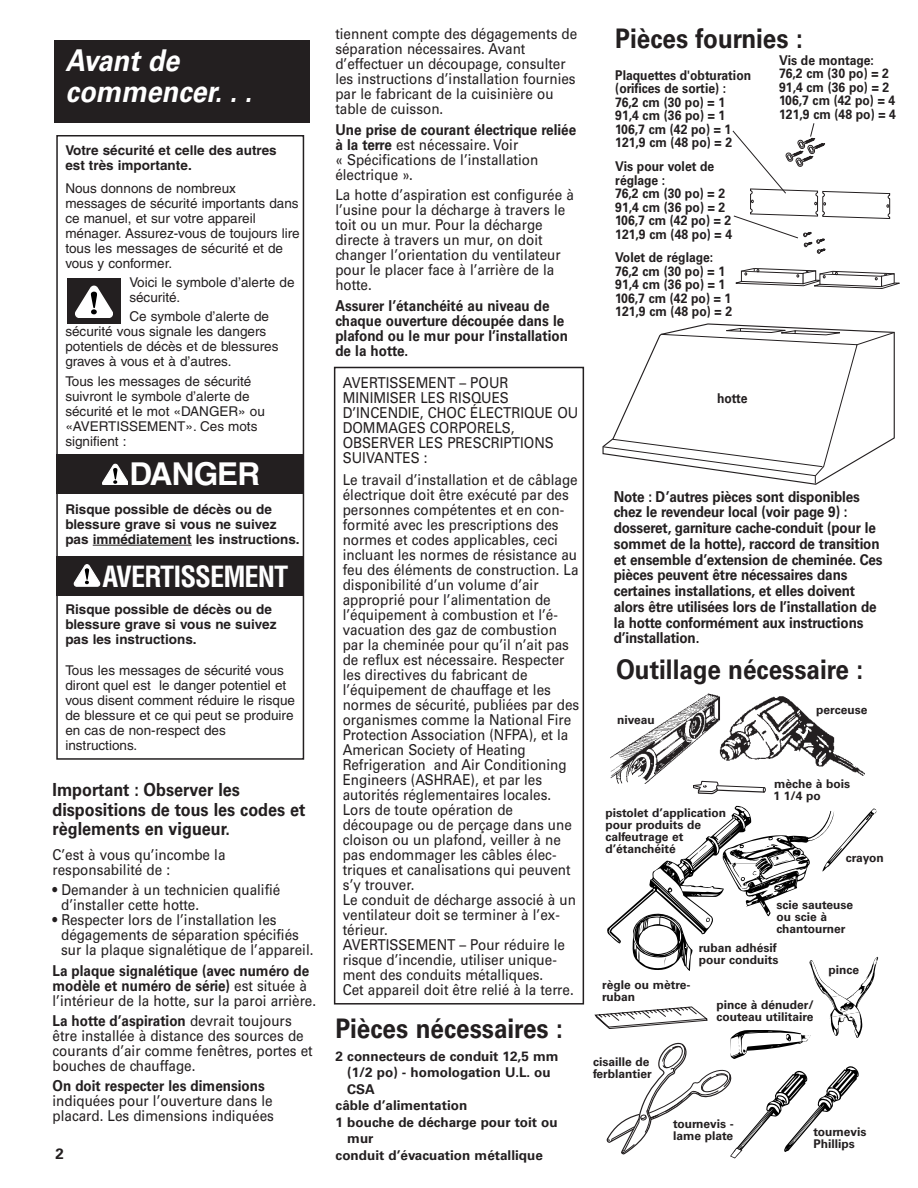
<style>
.page{position:relative;width:918px;height:1188px;background:#fff}
.page>*{position:absolute;margin:0;border:0;box-sizing:border-box;transform-origin:0 0}
.t1{font:700 31.5px "Helvetica";letter-spacing:-.03em;color:#fff}
.t2{font:italic 700 30px/31.5px "Univers";color:#fff;scale:.9 1}
.t3{font:700 condensed 28.5px "Helvetica";letter-spacing:-.035em;color:#fff}
.t4{font:700 27px "Univers";color:#231f20;scale:.9 1}
.t5{font:700 18px/19.5px "Univers";color:#231f20;scale:.9 1}
.t6{font:15px/15px "Univers";color:#231f20;scale:.9 1}
.t7{font:700 15px/15.8px "Univers";letter-spacing:-.01em;color:#231f20;scale:.9 1}
.t8{font:700 15px "Univers";letter-spacing:-.01em;color:#231f20}
.t9{font:13.5px/15px "Helvetica";color:#231f20}
.t10{font:700 13.5px/13.5px "Univers";color:#231f20;scale:.9 1}
.t11{font:700 13.5px/15px "Helvetica";color:#231f20}
.t12{font:700 13.5px "Univers";color:#231f20}
.t13{font:700 12px/12px "Univers";color:#231f20}
.s1{font-weight:400}
.s2{font-weight:700}
</style>
<div class="page">
<svg style="left:735px;top:268px;width:165px;height:21px"></svg>
<svg style="left:602px;top:323px;width:293px;height:162px"></svg>
<svg style="left:603px;top:328px;width:291px;height:156px"></svg>
<img style="left:721px;top:696px;width:144px;height:80px">
<div style="left:334px;top:367px;width:250px;height:638px;border:2px solid #231f20"></div>
<div style="left:54px;top:40px;width:256px;height:83px;background:#231f20"></div>
<img style="left:611px;top:693px;width:110px;height:84px">
<svg style="left:595px;top:777px;width:283px;height:382px"></svg>
<svg style="left:732px;top:123px;width:158px;height:131px"></svg>
<div style="left:56px;top:135px;width:248px;height:625px;border:2px solid #231f20"></div>
<div style="left:67px;top:278px;width:53px;height:46px;background:#231f20"></div>
<svg style="left:75px;top:285px;width:38px;height:32px"></svg>
<div style="left:56px;top:454px;width:248px;height:40px;background:#231f20"></div>
<svg style="left:102px;top:463px;width:26px;height:22px"></svg>
<hr style="left:93px;top:545px;width:99px;height:1px;background:#231f20">
<div style="left:56px;top:556px;width:248px;height:40px;background:#231f20"></div>
<svg style="left:73px;top:564px;width:28px;height:23px"></svg>
<h2 class="t2" style="left:66px;top:47px;width:215px">Avant de commencer. . .</h2>
<p class="t11" style="left:65px;top:144px;width:213px">Votre sécurité et celle des autres est très importante.</p>
<p class="t9" style="left:65px;top:182px;width:236px">Nous donnons de nombreux messages de sécurité importants dans ce manuel, et sur votre appareil ménager. Assurez-vous de toujours lire tous les messages de sécurité et de vous y conformer.</p>
<p class="t9" style="left:129px;top:276px;width:167px">Voici le symbole d’alerte de sécurité.</p>
<p class="t9" style="left:65px;top:310px;width:215px;text-indent:64px">Ce symbole d’alerte de sécurité vous signale les dangers potentiels de décès et de blessures graves à vous et à d’autres.</p>
<p class="t9" style="left:65px;top:375px;width:201px">Tous les messages de sécurité suivront le symbole d’alerte de sécurité et le mot «DANGER» ou «AVERTISSEMENT». Ces mots signifient :</p>
<h1 class="t1" style="left:129px;top:462px;width:132px">DANGER</h1>
<p class="t11" style="left:65px;top:503px;width:236px">Risque possible de décès ou de blessure grave si vous ne suivez pas immédiatement les instructions.</p>
<h3 class="t3" style="left:103px;top:565px;width:187px">AVERTISSEMENT</h3>
<p class="t11" style="left:65px;top:603px;width:213px">Risque possible de décès ou de blessure grave si vous ne suivez pas les instructions.</p>
<p class="t9" style="left:65px;top:664px;width:231px">Tous les messages de sécurité vous diront quel est le danger potentiel et vous disent comment réduire le risque de blessure et ce qui peut se produire en cas de non-respect des instructions.</p>
<p class="t5" style="left:52px;top:782px;width:283px">Important : Observer les dispositions de tous les codes et règlements en vigueur.</p>
<p class="t6" style="left:52px;top:848px;width:194px">C’est à vous qu’incombe la responsabilité de :</p>
<p class="t6" style="left:61px;top:884px;width:245px;text-indent:-9px">• Demander à un technicien qualifié d’installer cette hotte.</p>
<p class="t6" style="left:61px;top:914px;width:282px;text-indent:-9px">• Respecter lors de l’installation les dégagements de séparation spécifiés sur la plaque signalétique de l’appareil.</p>
<p class="t7" style="left:52px;top:964px;width:295px;line-height:15px">La plaque signalétique (avec numéro de modèle et numéro de série) <span class="s1">est située à l’intérieur de la hotte, sur la paroi arrière.</span></p>
<p class="t6" style="left:52px;top:1014px;width:291px"><span class="s2">La hotte d’aspiration</span> devrait toujours être installée à distance des sources de courants d’air comme fenêtres, portes et bouches de chauffage.</p>
<p class="t7" style="left:52px;top:1079px;width:237px">On doit respecter les dimensions</p>
<p class="t6" style="left:52px;top:1095px;width:248px">indiquées pour l’ouverture dans le placard. Les dimensions indiquées</p>
<p class="t8" style="left:56px;top:1148px;width:10px">2</p>
<p class="t6" style="left:335px;top:28px;width:270px">tiennent compte des dégagements de séparation nécessaires. Avant d’effectuer un découpage, consulter les instructions d’installation fournies par le fabricant de la cuisinière ou table de cuisson.</p>
<p class="t6" style="left:335px;top:123px;width:269px"><span class="s2">Une prise de courant électrique reliée à la terre</span> est nécessaire. Voir<br>« Spécifications de l’installation électrique ».</p>
<p class="t6" style="left:335px;top:189px;width:267px">La hotte d’aspiration est configurée à l’usine pour la décharge à travers le toit ou un mur. Pour la décharge directe à travers un mur, on doit changer l’orientation du ventilateur pour le placer face à l’arrière de la hotte.</p>
<p class="t7" style="left:335px;top:299px;width:260px;line-height:15px">Assurer l’étanchéité au niveau de chaque ouverture découpée dans le plafond ou le mur pour l’installation de la hotte.</p>
<p class="t6" style="left:343px;top:377px;width:263px">AVERTISSEMENT – POUR<br>MINIMISER LES RISQUES<br>D’INCENDIE, CHOC ÉLECTRIQUE OU<br>DOMMAGES CORPORELS,<br>OBSERVER LES PRESCRIPTIONS<br>SUIVANTES :</p>
<p class="t6" style="left:343px;top:473px;width:264px">Le travail d’installation et de câblage électrique doit être exécuté par des personnes compétentes et en con&shy;formité avec les prescriptions des normes et codes applicables, ceci incluant les normes de résistance au feu des éléments de construction. La disponibilité d’un volume d’air approprié pour l’alimentation de l’équipement à combustion et l’é&shy;vacuation des gaz de combustion par la cheminée pour qu’il n’ait pas de reflux est nécessaire. Respecter les directives du fabricant de l’équipement de chauffage et les normes de sécurité, publiées par des organismes comme la National Fire Protection Association (NFPA), et la American Society of Heating Refrigeration and Air Conditioning Engineers (ASHRAE), et par les autorités réglementaires locales.<br>Lors de toute opération de découpage ou de perçage dans une cloison ou un plafond, veiller à ne pas endommager les câbles élec&shy;triques et canalisations qui peuvent s’y trouver.<br>Le conduit de décharge associé à un ventilateur doit se terminer à l’ex&shy;térieur.<br>AVERTISSEMENT – Pour réduire le risque d’incendie, utiliser unique&shy;ment des conduits métalliques.<br>Cet appareil doit être relié à la terre.</p>
<h3 class="t4" style="left:335px;top:1018px;width:254px">Pièces nécessaires :</h3>
<p class="t12" style="left:336px;top:1051px;width:224px">2 connecteurs de conduit 12,5 mm</p>
<p class="t12" style="left:347px;top:1067px;width:205px">(1/2 po) - homologation U.L. ou</p>
<p class="t12" style="left:347px;top:1084px;width:29px">CSA</p>
<p class="t12" style="left:336px;top:1100px;width:133px">câble d’alimentation</p>
<p class="t12" style="left:336px;top:1117px;width:224px">1 bouche de décharge pour toit ou</p>
<p class="t12" style="left:347px;top:1133px;width:28px">mur</p>
<p class="t12" style="left:336px;top:1150px;width:209px">conduit d’évacuation métallique</p>
<h3 class="t4" style="left:615px;top:28px;width:210px">Pièces fournies :</h3>
<p class="t10" style="left:615px;top:69px;width:152px">Plaquettes d'obturation (orifices de sortie) :<br>76,2 cm (30 po) = 1<br>91,4 cm (36 po) = 1<br>106,7 cm (42 po) = 1<br>121,9 cm (48 po) = 2</p>
<p class="t10" style="left:615px;top:161px;width:131px">Vis pour volet de réglage :<br>76,2 cm (30 po) = 2<br>91,4 cm (36 po) = 2<br>106,7 cm (42 po) = 2<br>121,9 cm (48 po) = 4</p>
<p class="t10" style="left:615px;top:252px;width:131px">Volet de réglage:<br>76,2 cm (30 po) = 1<br>91,4 cm (36 po) = 1<br>106,7 cm (42 po) = 1<br>121,9 cm (48 po) = 2</p>
<p class="t10" style="left:779px;top:54px;width:131px">Vis de montage:<br>76,2 cm (30 po) = 2<br>91,4 cm (36 po) = 2<br>106,7 cm (42 po) = 4<br>121,9 cm (48 po) = 4</p>
<p class="t10" style="left:717px;top:392px;width:35px">hotte</p>
<p class="t7" style="left:614px;top:490px;width:300px">Note : D’autres pièces sont disponibles chez le revendeur local (voir page 9) : dosseret, garniture cache-conduit (pour le sommet de la hotte), raccord de transition et ensemble d’extension de cheminée. Ces pièces peuvent être nécessaires dans certaines installations, et elles doivent alors être utilisées lors de l’installation de la hotte conformément aux instructions d’installation.</p>
<h3 class="t4" style="left:616px;top:660px;width:276px">Outillage nécessaire :</h3>
<p class="t13" style="left:617px;top:715px;width:39px">niveau</p>
<p class="t13" style="left:605px;top:808px;width:122px">pistolet d’application pour produits de calfeutrage et d’étanchéité</p>
<p class="t13" style="left:816px;top:705px;width:53px">perceuse</p>
<p class="t13" style="left:774px;top:779px;width:78px">mèche à bois<br>1 1/4 po</p>
<p class="t13" style="left:846px;top:853px;width:39px">crayon</p>
<p class="t13" style="left:776px;top:900px;width:78px">scie sauteuse ou scie à chantourner</p>
<p class="t13" style="left:602px;top:980px;width:90px">règle ou mètre&shy;ruban</p>
<p class="t13" style="left:699px;top:943px;width:81px">ruban adhésif pour conduits</p>
<p class="t13" style="left:717px;top:1000px;width:99px">pince à dénuder/ couteau utilitaire</p>
<p class="t13" style="left:593px;top:1057px;width:60px">cisaille de ferblantier</p>
<p class="t13" style="left:829px;top:964px;width:32px">pince</p>
<p class="t13" style="left:673px;top:1119px;width:62px">tournevis - lame plate</p>
<p class="t13" style="left:813px;top:1126px;width:55px">tournevis<br>Phillips</p>
</div>
